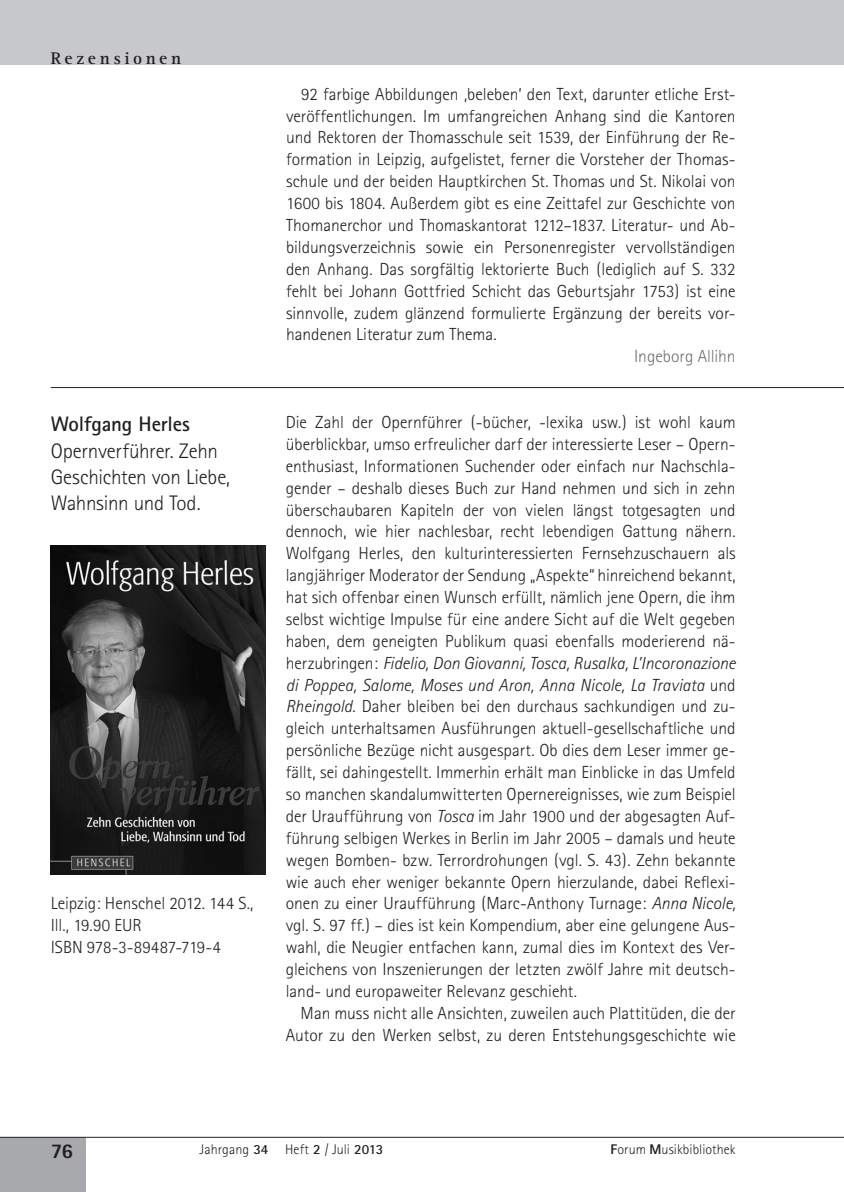
<style>
.page{position:relative;width:844px;height:1192px;background:#fff}
.page>*{position:absolute;margin:0;border:0;box-sizing:border-box;transform-origin:0 0}
.t1{font:300 21px/26.2px "Rotis Sans Serif";letter-spacing:-.01em;color:#231f20}
.t2{font:700 21px "Rotis Sans Serif";letter-spacing:-.01em;color:#231f20}
.t3{font:800 21px "Rotis Sans Serif";color:#231f20}
.t4{font:300 17.5px/21.9px "Rotis Sans Serif";letter-spacing:-.005em;color:#231f20;text-align:justify}
.t5{font:300 17.5px "Rotis Sans Serif";letter-spacing:-.005em;color:#6c6d70}
.t6{font:700 17.5px "Rotis Serif";letter-spacing:.205em;color:#231f20}
.t7{font:300 14px "Rotis Sans Serif";letter-spacing:.005em;color:#231f20}
.s1{font-style:italic}
.s2{font-weight:700}
.s3{font-weight:800}
</style>
<div class="page">
<div style="left:0;top:0;width:843px;height:64px;background:#c7c8ca"></div>
<div style="left:0;top:1137px;width:85px;height:54px;background:#a8a9ad"></div>
<hr style="left:0;top:1136px;width:843px;height:1px;background:#231f20">
<hr style="left:51px;top:387px;width:792px;height:1px;background:#231f20">
<img style="left:51px;top:546px;width:215px;height:328px">
<p class="t6" style="left:51px;top:48px;width:132px">Rezensionen</p>
<p class="t2" style="left:51px;top:411px;width:141px">Wolfgang Herles</p>
<p class="t1" style="left:51px;top:437px;width:181px">Opernverführer. Zehn<br>Geschichten von Liebe,<br>Wahnsinn und Tod.</p>
<p class="t4" style="left:51px;top:892px;width:204px;text-align:left">Leipzig: Henschel 2012. 144 S.,<br>Ill., 19.90 EUR<br>ISBN 978-3-89487-719-4</p>
<p class="t4" style="left:286px;top:83px;width:451px;text-indent:15px">92 farbige Abbildungen ‚beleben‘ den Text, darunter etliche Erst&shy;veröffentlichungen. Im umfangreichen Anhang sind die Kantoren und Rektoren der Thomasschule seit 1539, der Einführung der Re&shy;formation in Leipzig, aufgelistet, ferner die Vorsteher der Thomas&shy;schule und der beiden Hauptkirchen St. Thomas und St. Nikolai von 1600 bis 1804. Außerdem gibt es eine Zeittafel zur Geschichte von Thomanerchor und Thomaskantorat 1212–1837. Literatur- und Ab&shy;bildungsverzeichnis sowie ein Personenregister vervollständigen den Anhang. Das sorgfältig lektorierte Buch (lediglich auf S. 332 fehlt bei Johann Gottfried Schicht das Geburtsjahr 1753) ist eine sinnvolle, zudem glänzend formulierte Ergänzung der bereits vor&shy;handenen Literatur zum Thema.</p>
<p class="t5" style="left:634px;top:346px;width:103px">Ingeborg Allihn</p>
<p class="t4" style="left:286px;top:411px;width:451px">Die Zahl der Opernführer (-bücher, -lexika usw.) ist wohl kaum überblickbar, umso erfreulicher darf der interessierte Leser – Opern&shy;enthusiast, Informationen Suchender oder einfach nur Nachschla&shy;gender – deshalb dieses Buch zur Hand nehmen und sich in zehn überschaubaren Kapiteln der von vielen längst totgesagten und dennoch, wie hier nachlesbar, recht lebendigen Gattung nähern.<br>Wolfgang Herles, den kulturinteressierten Fernsehzuschauern als langjähriger Moderator der Sendung „Aspekte“ hinreichend bekannt, hat sich offenbar einen Wunsch erfüllt, nämlich jene Opern, die ihm selbst wichtige Impulse für eine andere Sicht auf die Welt gegeben haben, dem geneigten Publikum quasi ebenfalls moderierend nä&shy;herzubringen: <span class="s1">Fidelio, Don Giovanni, Tosca, Rusalka, L’Incoronazione di Poppea, Salome, Moses und Aron, Anna Nicole, La Traviata</span> und <span class="s1">Rheingold</span>. Daher bleiben bei den durchaus sachkundigen und zu&shy;gleich unterhaltsamen Ausführungen aktuell-gesellschaftliche und persönliche Bezüge nicht ausgespart. Ob dies dem Leser immer ge&shy;fällt, sei dahingestellt. Immerhin erhält man Einblicke in das Umfeld so manchen skandalumwitterten Opernereignisses, wie zum Beispiel der Uraufführung von <span class="s1">Tosca</span> im Jahr 1900 und der abgesagten Auf&shy;führung selbigen Werkes in Berlin im Jahr 2005 – damals und heute wegen Bomben- bzw. Terrordrohungen (vgl. S. 43). Zehn bekannte wie auch eher weniger bekannte Opern hierzulande, dabei Reflexi&shy;onen zu einer Uraufführung (Marc-Anthony Turnage: <span class="s1">Anna Nicole, </span>vgl. S. 97 ff.) – dies ist kein Kompendium, aber eine gelungene Aus&shy;wahl, die Neugier entfachen kann, zumal dies im Kontext des Ver&shy;gleichens von Inszenierungen der letzten zwölf Jahre mit deutsch&shy;land- und europaweiter Relevanz geschieht.</p>
<p class="t4" style="left:286px;top:1002px;width:451px;text-align:right">Man muss nicht alle Ansichten, zuweilen auch Plattitüden, die der<br>Autor zu den Werken selbst, zu deren Entstehungsgeschichte wie</p>
<p class="t3" style="left:51px;top:1137px;width:24px">76</p>
<p class="t7" style="left:200px;top:1140px;width:185px">Jahrgang <span class="s2">34</span> Heft <span class="s2">2</span> / Juli <span class="s2">2013</span></p>
<p class="t7" style="left:610px;top:1140px;width:127px"><span class="s3">F</span>orum <span class="s3">M</span>usikbibliothek</p>
</div>
